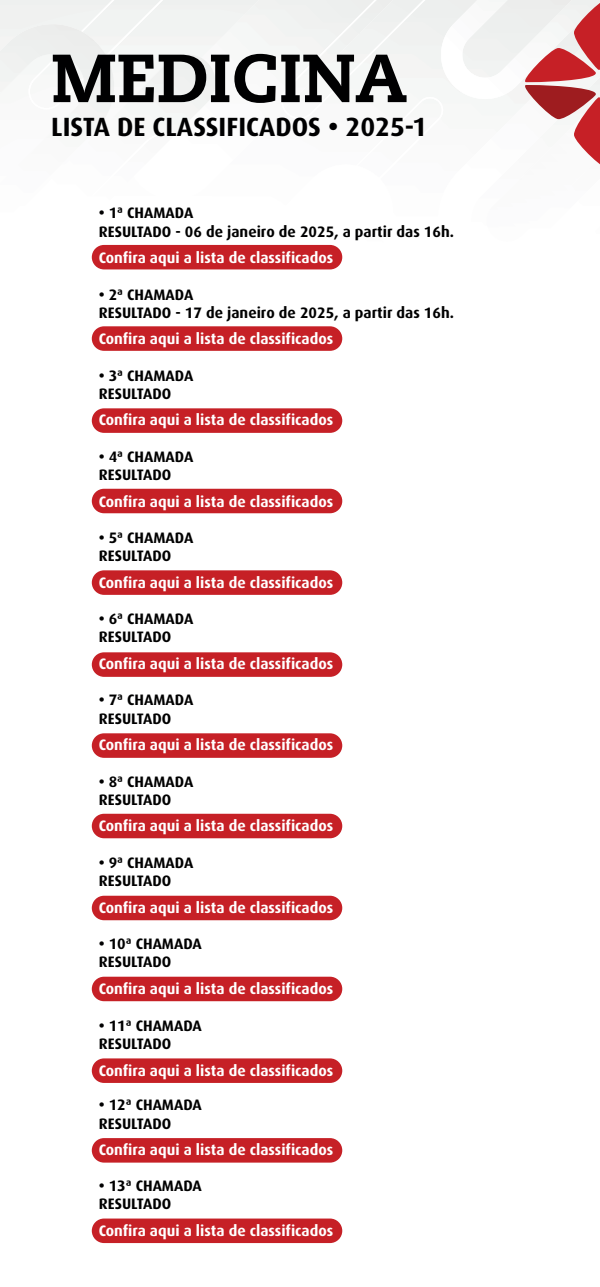
<style>
.page{position:relative;width:600px;height:1287px;background:#fff}
.page>*{position:absolute;margin:0;border:0;box-sizing:border-box;transform-origin:0 0}
.t1{font:800 67.8px "Caecilia LT Std";color:#000001}
.t2{font:700 26.4px "Dax";color:#000001}
.t3{font:700 15.2px "Dax";color:#fff}
.t4{font:700 15.2px/18.2px "Dax";color:#000001}
</style>
<div class="page">
<div style="left:27px;top:0;width:136px;height:54px;background:#f1f3f2"></div>
<div style="left:201px;top:0;width:80px;height:69px;background:#f4f4f3"></div>
<img style="left:0;top:24px;width:119px;height:114px">
<img style="left:10px;top:54px;width:208px;height:191px">
<img style="left:487px;top:99px;width:113px;height:128px">
<img style="left:356px;top:97px;width:87px;height:82px">
<img style="left:235px;top:166px;width:145px;height:139px">
<div style="left:353px;top:0;width:72px;height:119px;background:#f4f4f3"></div>
<div style="left:281px;top:0;width:96px;height:110px;background:#f4f4f3"></div>
<img style="left:10px;top:199px;width:157px;height:144px">
<img style="left:175px;top:135px;width:18px;height:64px">
<img style="left:31px;top:133px;width:144px;height:123px">
<img style="left:133px;top:270px;width:22px;height:22px">
<div style="left:92px;top:896px;width:250px;height:24px;background:#c62026;border-radius:12px"></div>
<div style="left:92px;top:976px;width:250px;height:25px;background:#c62026;border-radius:12px"></div>
<div style="left:92px;top:814px;width:250px;height:24px;background:#c62026;border-radius:12px"></div>
<div style="left:92px;top:733px;width:250px;height:25px;background:#c62026;border-radius:12px"></div>
<div style="left:92px;top:652px;width:250px;height:25px;background:#c62026;border-radius:12px"></div>
<div style="left:92px;top:570px;width:250px;height:25px;background:#c62026;border-radius:12px"></div>
<div style="left:92px;top:489px;width:250px;height:24px;background:#c62026;border-radius:12px"></div>
<div style="left:92px;top:408px;width:250px;height:25px;background:#c62026;border-radius:12px"></div>
<div style="left:92px;top:326px;width:250px;height:25px;background:#c62026;border-radius:12px"></div>
<div style="left:92px;top:245px;width:250px;height:24px;background:#c62026;border-radius:12px"></div>
<div style="left:92px;top:1058px;width:250px;height:25px;background:#c62026;border-radius:12px"></div>
<div style="left:92px;top:1138px;width:250px;height:24px;background:#c62026;border-radius:12px"></div>
<div style="left:92px;top:1218px;width:250px;height:25px;background:#c62026;border-radius:12px"></div>
<svg style="left:518px;top:0;width:82px;height:175px"></svg>
<h1 class="t1" style="left:51px;top:36px;width:358px">MEDICINA</h1>
<h2 class="t2" style="left:51px;top:112px;width:377px">LISTA DE CLASSIFICADOS • 2025-1</h2>
<p class="t4" style="left:99px;top:204px;width:357px">• 1ª CHAMADA<br>RESULTADO - 06 de janeiro de 2025, a partir das 16h.</p>
<p class="t3" style="left:99px;top:249px;width:236px">Confira aqui a lista de classificados</p>
<p class="t4" style="left:99px;top:285px;width:357px">• 2ª CHAMADA<br>RESULTADO - 17 de janeiro de 2025, a partir das 16h.</p>
<p class="t3" style="left:99px;top:330px;width:236px">Confira aqui a lista de classificados</p>
<p class="t4" style="left:99px;top:366px;width:96px">• 3ª CHAMADA<br>RESULTADO</p>
<p class="t3" style="left:99px;top:411px;width:236px">Confira aqui a lista de classificados</p>
<p class="t4" style="left:99px;top:447px;width:96px">• 4ª CHAMADA<br>RESULTADO</p>
<p class="t3" style="left:99px;top:493px;width:236px">Confira aqui a lista de classificados</p>
<p class="t4" style="left:99px;top:529px;width:96px">• 5ª CHAMADA<br>RESULTADO</p>
<p class="t3" style="left:99px;top:574px;width:236px">Confira aqui a lista de classificados</p>
<p class="t4" style="left:99px;top:610px;width:96px">• 6ª CHAMADA<br>RESULTADO</p>
<p class="t3" style="left:99px;top:655px;width:236px">Confira aqui a lista de classificados</p>
<p class="t4" style="left:99px;top:691px;width:96px">• 7ª CHAMADA<br>RESULTADO</p>
<p class="t3" style="left:99px;top:736px;width:236px">Confira aqui a lista de classificados</p>
<p class="t4" style="left:99px;top:772px;width:96px">• 8ª CHAMADA<br>RESULTADO</p>
<p class="t3" style="left:99px;top:817px;width:236px">Confira aqui a lista de classificados</p>
<p class="t4" style="left:99px;top:853px;width:96px">• 9ª CHAMADA<br>RESULTADO</p>
<p class="t3" style="left:99px;top:899px;width:236px">Confira aqui a lista de classificados</p>
<p class="t4" style="left:99px;top:935px;width:105px">• 10ª CHAMADA<br>RESULTADO</p>
<p class="t3" style="left:99px;top:980px;width:236px">Confira aqui a lista de classificados</p>
<p class="t4" style="left:99px;top:1016px;width:105px">• 11ª CHAMADA<br>RESULTADO</p>
<p class="t3" style="left:99px;top:1061px;width:236px">Confira aqui a lista de classificados</p>
<p class="t4" style="left:99px;top:1096px;width:105px">• 12ª CHAMADA<br>RESULTADO</p>
<p class="t3" style="left:99px;top:1141px;width:236px">Confira aqui a lista de classificados</p>
<p class="t4" style="left:99px;top:1176px;width:105px">• 13ª CHAMADA<br>RESULTADO</p>
<p class="t3" style="left:99px;top:1221px;width:236px">Confira aqui a lista de classificados</p>
</div>
